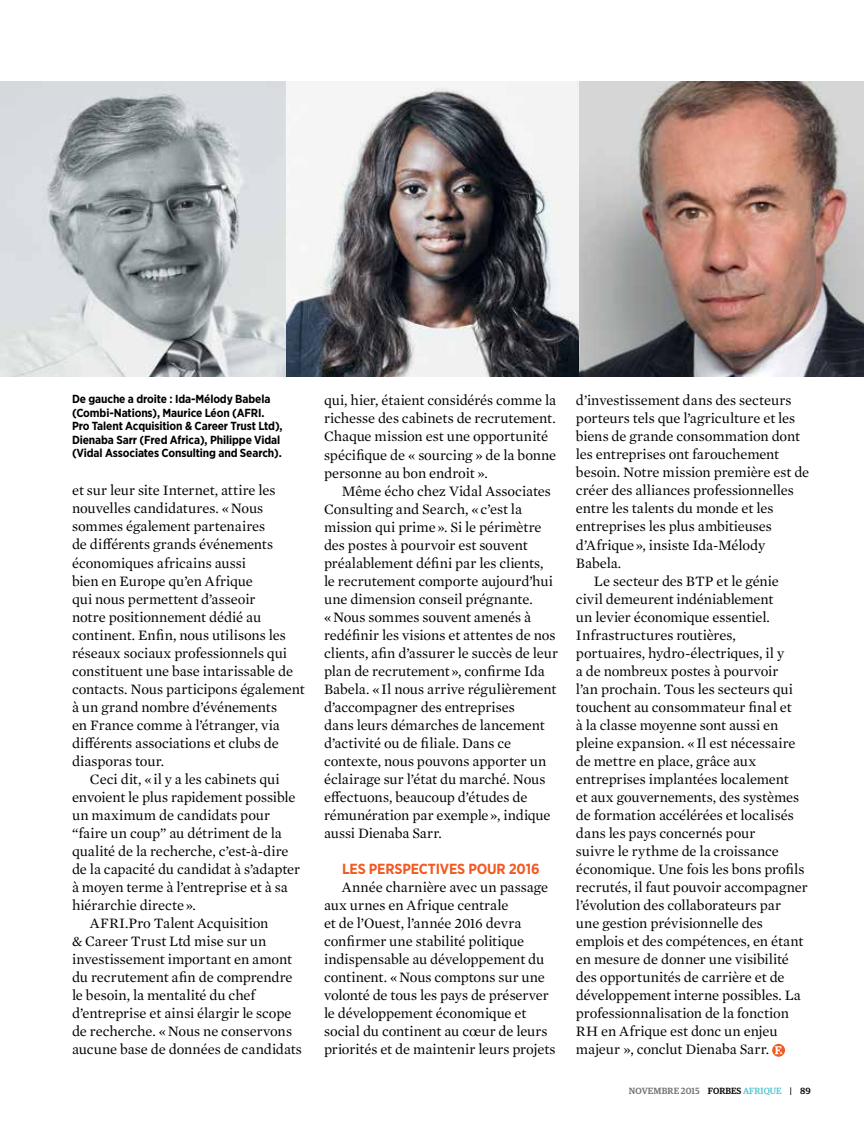
<style>
.page{position:relative;width:864px;height:1132px;background:#fff}
.page>*{position:absolute;margin:0;border:0;box-sizing:border-box;transform-origin:0 0}
.t1{font:14.7px/18px "Mercury Text G1";letter-spacing:-.01em;color:#000}
.t2{font:700 14.7px "Gotham Narrow";letter-spacing:-.01em;color:#f15a22}
.t3{font:700 11.7px/13.5px "Gotham Narrow";letter-spacing:-.01em;color:#000}
.t4{font:500 9px "Guardian Egyp";color:#6d6e71}
.s1{color:#000}
.s2{color:#56c5d0}
</style>
<div class="page">
<img style="left:0;top:81px;width:863px;height:295px">
<svg style="left:772px;top:1043px;width:12px;height:13px"></svg>
<p class="t3" style="left:72px;top:392px;width:212px">De gauche a droite : Ida-Mélody Babela (Combi-Nations), Maurice Léon (AFRI.<br>Pro Talent Acquisition &amp; Career Trust Ltd), Dienaba Sarr (Fred Africa), Philippe Vidal (Vidal Associates Consulting and Search).</p>
<p class="t1" style="left:72px;top:480px;width:205px">et sur leur site Internet, attire les</p>
<p class="t1" style="left:72px;top:498px;width:193px">nouvelles candidatures. « Nous</p>
<p class="t1" style="left:72px;top:516px;width:195px">sommes également partenaires</p>
<p class="t1" style="left:72px;top:534px;width:202px">de différents grands événements</p>
<p class="t1" style="left:72px;top:552px;width:175px">économiques africains aussi</p>
<p class="t1" style="left:72px;top:570px;width:182px">bien en Europe qu’en Afrique</p>
<p class="t1" style="left:72px;top:588px;width:185px">qui nous permettent d’asseoir</p>
<p class="t1" style="left:72px;top:606px;width:190px">notre positionnement dédié au</p>
<p class="t1" style="left:72px;top:624px;width:215px">continent. Enfin, nous utilisons les</p>
<p class="t1" style="left:72px;top:642px;width:216px">réseaux sociaux professionnels qui</p>
<p class="t1" style="left:72px;top:660px;width:222px">constituent une base intarissable de</p>
<p class="t1" style="left:72px;top:678px;width:234px">contacts. Nous participons également</p>
<p class="t1" style="left:72px;top:696px;width:206px">à un grand nombre d’événements</p>
<p class="t1" style="left:72px;top:714px;width:209px">en France comme à l’étranger, via</p>
<p class="t1" style="left:72px;top:732px;width:208px">différents associations et clubs de</p>
<p class="t1" style="left:72px;top:750px;width:94px">diasporas tour.</p>
<p class="t1" style="left:90px;top:768px;width:191px">Ceci dit, « il y a les cabinets qui</p>
<p class="t1" style="left:72px;top:786px;width:225px">envoient le plus rapidement possible</p>
<p class="t1" style="left:72px;top:804px;width:199px">un maximum de candidats pour</p>
<p class="t1" style="left:72px;top:822px;width:211px">“faire un coup” au détriment de la</p>
<p class="t1" style="left:72px;top:840px;width:218px">qualité de la recherche, c’est-à-dire</p>
<p class="t1" style="left:72px;top:858px;width:229px">de la capacité du candidat à s’adapter</p>
<p class="t1" style="left:72px;top:876px;width:217px">à moyen terme à l’entreprise et à sa</p>
<p class="t1" style="left:72px;top:894px;width:125px">hiérarchie directe ».</p>
<p class="t1" style="left:90px;top:912px;width:180px">AFRI.Pro Talent Acquisition</p>
<p class="t1" style="left:72px;top:930px;width:196px">&amp; Career Trust Ltd mise sur un</p>
<p class="t1" style="left:72px;top:948px;width:221px">investissement important en amont</p>
<p class="t1" style="left:72px;top:966px;width:222px">du recrutement afin de comprendre</p>
<p class="t1" style="left:72px;top:984px;width:185px">le besoin, la mentalité du chef</p>
<p class="t1" style="left:72px;top:1002px;width:221px">d’entreprise et ainsi élargir le scope</p>
<p class="t1" style="left:72px;top:1020px;width:221px">de recherche. « Nous ne conservons</p>
<p class="t1" style="left:72px;top:1038px;width:231px">aucune base de données de candidats</p>
<p class="t1" style="left:324px;top:390px;width:234px">qui, hier, étaient considérés comme la richesse des cabinets de recrutement.<br>Chaque mission est une opportunité spécifique de « sourcing » de la bonne personne au bon endroit ».</p>
<p class="t1" style="left:324px;top:480px;width:235px;text-indent:18px">Même écho chez Vidal Associates Consulting and Search, « c’est la mission qui prime ». Si le périmètre des postes à pourvoir est souvent préalablement défini par les clients, le recrutement comporte aujourd’hui une dimension conseil prégnante.<br>« Nous sommes souvent amenés à redéfinir les visions et attentes de nos clients, afin d’assurer le succès de leur plan de recrutement », confirme Ida Babela. « Il nous arrive régulièrement d’accompagner des entreprises<br>dans leurs démarches de lancement d’activité ou de filiale. Dans ce contexte, nous pouvons apporter un éclairage sur l’état du marché. Nous effectuons, beaucoup d’études de rémunération par exemple », indique aussi Dienaba Sarr.</p>
<p class="t2" style="left:342px;top:859px;width:199px">LES PERSPECTIVES POUR 2016</p>
<p class="t1" style="left:324px;top:877px;width:233px;text-indent:18px">Année charnière avec un passage aux urnes en Afrique centrale<br>et de l’Ouest, l’année 2016 devra confirmer une stabilité politique indispensable au développement du continent. « Nous comptons sur une volonté de tous les pays de préserver le développement économique et social du continent au cœur de leurs priorités et de maintenir leurs projets</p>
<p class="t1" style="left:575px;top:390px;width:217px">d’investissement dans des secteurs</p>
<p class="t1" style="left:575px;top:408px;width:221px">porteurs tels que l’agriculture et les</p>
<p class="t1" style="left:575px;top:426px;width:225px">biens de grande consommation dont</p>
<p class="t1" style="left:575px;top:444px;width:205px">les entreprises ont farouchement</p>
<p class="t1" style="left:575px;top:462px;width:235px">besoin. Notre mission première est de</p>
<p class="t1" style="left:575px;top:480px;width:219px">créer des alliances professionnelles</p>
<p class="t1" style="left:575px;top:498px;width:199px">entre les talents du monde et les</p>
<p class="t1" style="left:575px;top:516px;width:197px">entreprises les plus ambitieuses</p>
<p class="t1" style="left:575px;top:534px;width:191px">d’Afrique », insiste Ida-Mélody</p>
<p class="t1" style="left:575px;top:552px;width:47px">Babela.</p>
<p class="t1" style="left:593px;top:570px;width:186px">Le secteur des BTP et le génie</p>
<p class="t1" style="left:575px;top:588px;width:199px">civil demeurent indéniablement</p>
<p class="t1" style="left:575px;top:606px;width:195px">un levier économique essentiel.</p>
<p class="t1" style="left:575px;top:624px;width:161px">Infrastructures routières,</p>
<p class="t1" style="left:575px;top:642px;width:210px">portuaires, hydro-électriques, il y</p>
<p class="t1" style="left:575px;top:660px;width:204px">a de nombreux postes à pourvoir</p>
<p class="t1" style="left:575px;top:678px;width:218px">l’an prochain. Tous les secteurs qui</p>
<p class="t1" style="left:575px;top:696px;width:217px">touchent au consommateur final et</p>
<p class="t1" style="left:575px;top:714px;width:204px">à la classe moyenne sont aussi en</p>
<p class="t1" style="left:575px;top:732px;width:221px">pleine expansion. « Il est nécessaire</p>
<p class="t1" style="left:575px;top:750px;width:182px">de mettre en place, grâce aux</p>
<p class="t1" style="left:575px;top:768px;width:214px">entreprises implantées localement</p>
<p class="t1" style="left:575px;top:786px;width:224px">et aux gouvernements, des systèmes</p>
<p class="t1" style="left:575px;top:804px;width:219px">de formation accélérées et localisés</p>
<p class="t1" style="left:575px;top:822px;width:181px">dans les pays concernés pour</p>
<p class="t1" style="left:575px;top:840px;width:204px">suivre le rythme de la croissance</p>
<p class="t1" style="left:575px;top:858px;width:230px">économique. Une fois les bons profils</p>
<p class="t1" style="left:575px;top:876px;width:233px">recrutés, il faut pouvoir accompagner</p>
<p class="t1" style="left:575px;top:894px;width:206px">l’évolution des collaborateurs par</p>
<p class="t1" style="left:575px;top:912px;width:188px">une gestion prévisionnelle des</p>
<p class="t1" style="left:575px;top:930px;width:229px">emplois et des compétences, en étant</p>
<p class="t1" style="left:575px;top:948px;width:214px">en mesure de donner une visibilité</p>
<p class="t1" style="left:575px;top:966px;width:210px">des opportunités de carrière et de</p>
<p class="t1" style="left:575px;top:984px;width:226px">développement interne possibles. La</p>
<p class="t1" style="left:575px;top:1002px;width:214px">professionnalisation de la fonction</p>
<p class="t1" style="left:575px;top:1020px;width:203px">RH en Afrique est donc un enjeu</p>
<p class="t1" style="left:575px;top:1038px;width:195px">majeur », conclut Dienaba Sarr.</p>
<p class="t4" style="left:628px;top:1084px;width:183px">NOVEMBRE 2015 <span class="s1">FORBES</span> <span class="s2">AFRIQUE</span> <span class="s1">| 89</span></p>
</div>
